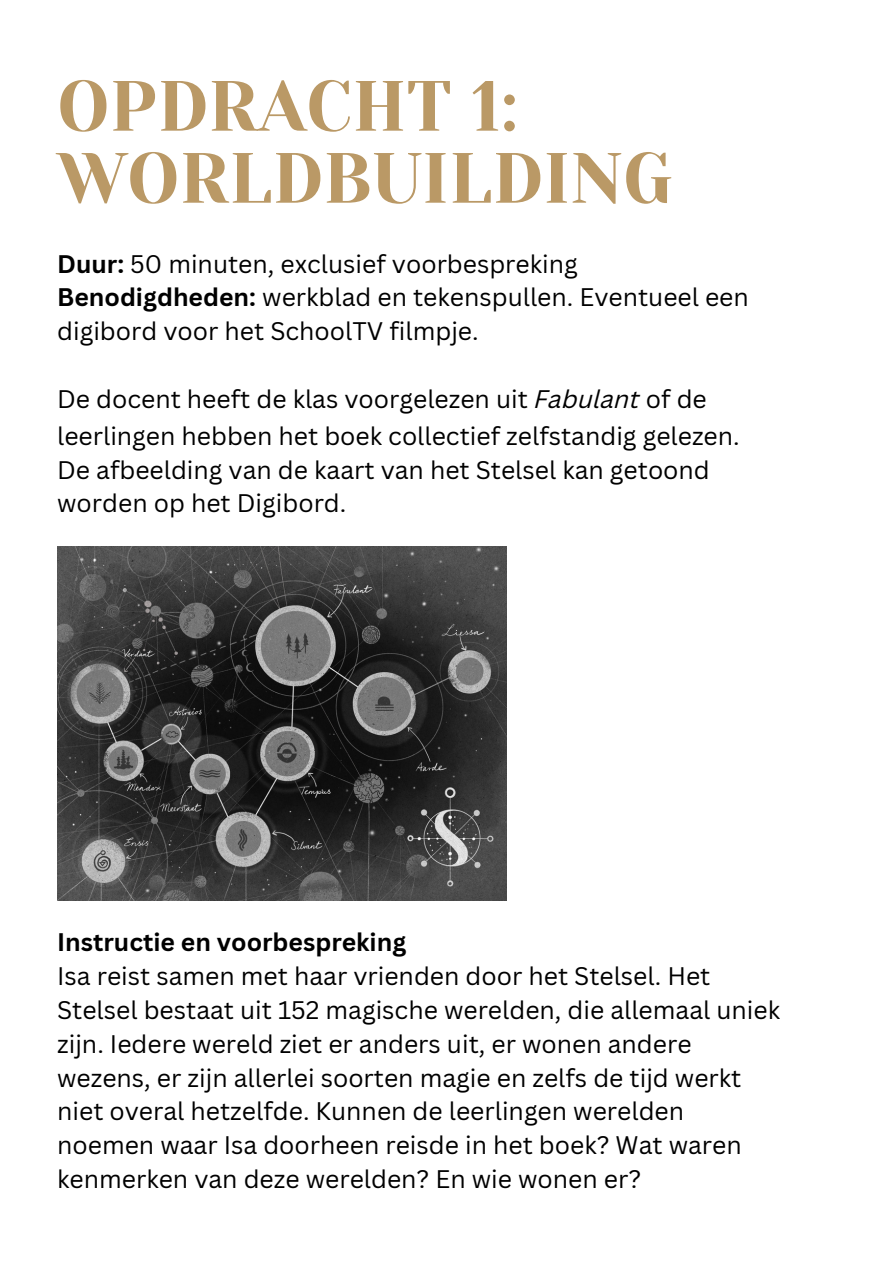
<style>
.page{position:relative;width:893px;height:1264px;background:#fff}
.page>*{position:absolute;margin:0;border:0;box-sizing:border-box;transform-origin:0 0}
.t1{font:70.95px/72px "Yeseva One";color:#ba9966}
.t2{font:24.75px/33.8px "Canva Sans";color:#000}
.t3{font:700 24.75px "Canva Sans";color:#000}
.s1{font-weight:700}
.s2{font-style:italic}
</style>
<div class="page">
<img style="left:57px;top:547px;width:449px;height:353px">
<p class="t1" style="left:57px;top:71px;width:617px">OPDRACHT 1:<br>WORLDBUILDING</p>
<h1 class="t2" style="left:57px;top:246px;width:522px"><span class="s1">Duur:</span> 50 minuten, exclusief voorbespreking</h1>
<p class="t2" style="left:57px;top:280px;width:693px"><span class="s1">Benodigdheden:</span> werkblad en tekenspullen. Eventueel een digibord voor het SchoolTV filmpje.</p>
<p class="t2" style="left:57px;top:379px;width:684px;line-height:37.2px">De docent heeft de klas voorgelezen uit <span class="s2">Fabulant</span> of de leerlingen hebben het boek collectief zelfstandig gelezen.</p>
<p class="t2" style="left:57px;top:452px;width:654px">De afbeelding van de kaart van het Stelsel kan getoond worden op het Digibord.</p>
<p class="t3" style="left:57px;top:925px;width:350px">Instructie en voorbespreking</p>
<p class="t2" style="left:57px;top:958px;width:724px">Isa reist samen met haar vrienden door het Stelsel. Het Stelsel bestaat uit 152 magische werelden, die allemaal uniek zijn. Iedere wereld ziet er anders uit, er wonen andere wezens, er zijn allerlei soorten magie en zelfs de tijd werkt niet overal hetzelfde. Kunnen de leerlingen werelden noemen waar Isa doorheen reisde in het boek? Wat waren kenmerken van deze werelden? En wie wonen er?</p>
</div>
